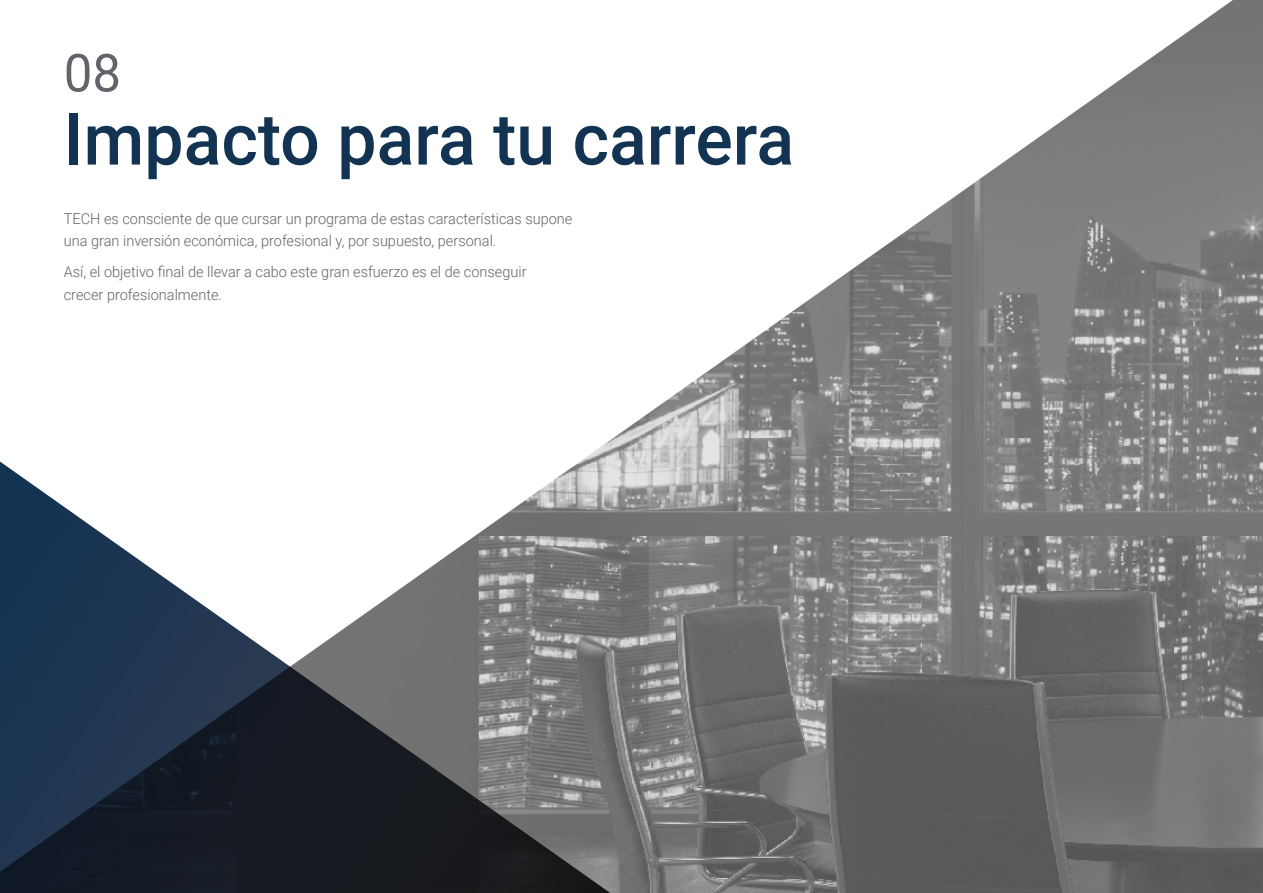
<style>
.page{position:relative;width:1263px;height:893px;background:#fff}
.page>*{position:absolute;margin:0;border:0;box-sizing:border-box;transform-origin:0 0}
.t1{font:500 72px "Roboto";color:#123352}
.t2{font:52.5px "Roboto";color:#61646a}
.t3{font:300 15px/22.5px "Roboto";color:#61646a}
</style>
<div class="page">
<img style="left:602px;top:0;width:661px;height:893px">
<svg style="left:0;top:446px;width:640px;height:447px"></svg>
<h2 class="t2" style="left:64px;top:36px;width:59px">08</h2>
<h1 class="t1" style="left:64px;top:89px;width:732px">Impacto para tu carrera</h1>
<p class="t3" style="left:64px;top:207px;width:510px">TECH es consciente de que cursar un programa de estas características supone una gran inversión económica, profesional y, por supuesto, personal.</p>
<p class="t3" style="left:64px;top:260px;width:464px">Así, el objetivo final de llevar a cabo este gran esfuerzo es el de conseguir crecer profesionalmente.</p>
</div>
